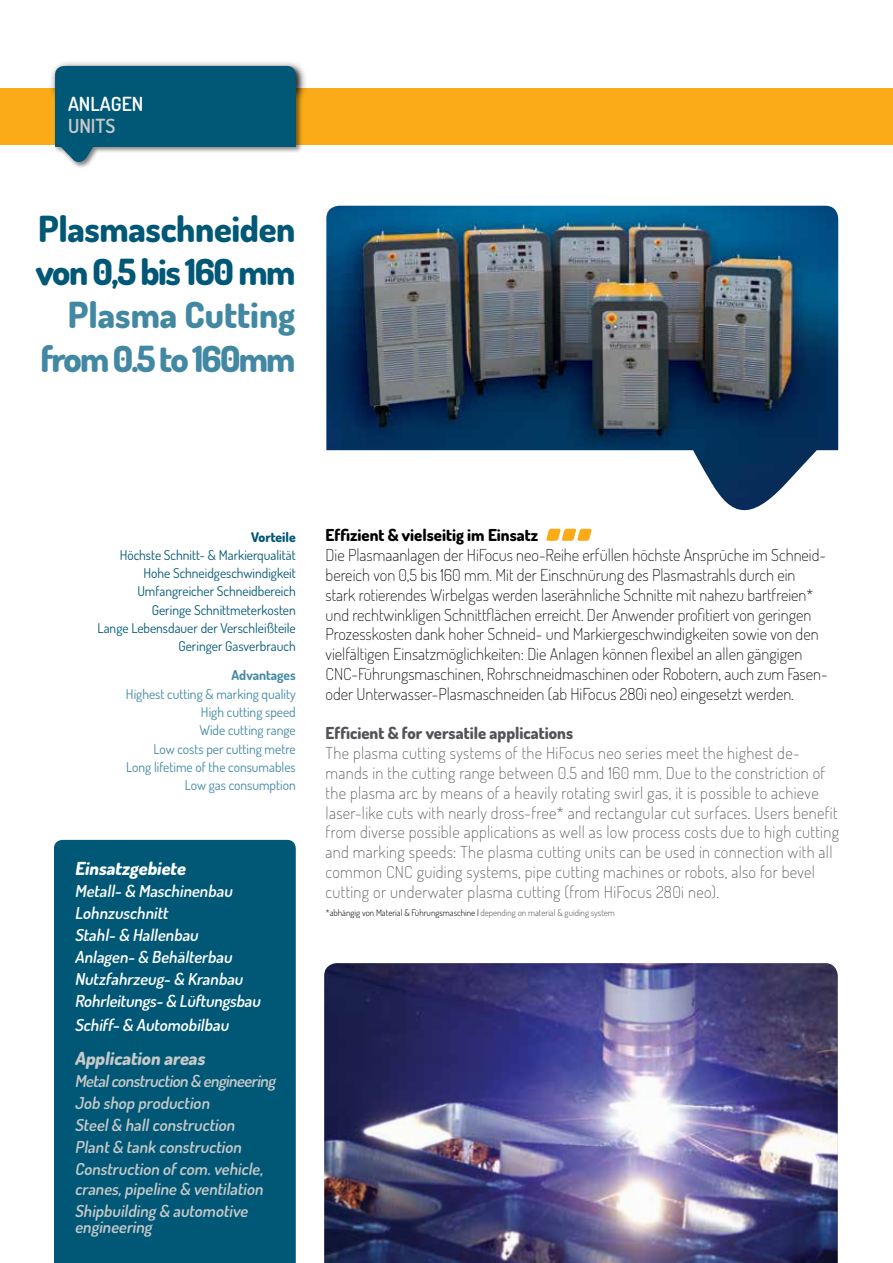
<style>
.page{position:relative;width:893px;height:1263px;background:#fff}
.page>*{position:absolute;margin:0;border:0;box-sizing:border-box;transform-origin:0 0}
.t1{font:800 36px/43.2px "Dosis";letter-spacing:-.01em;color:#005776}
.t2{font:800 36px/43.2px "Dosis";letter-spacing:-.05em;color:#4288a3;text-align:right}
.t3{font:600 19.5px "Dosis";color:#fff}
.t4{font:600 19.5px "Dosis";color:#c7c9c8}
.t5{font:italic 800 18px "Dosis";color:#c7c9c8}
.t6{font:italic 800 18px "Dosis";color:#fff}
.t7{font:200 16.5px/19.8px "Dosis";color:#000}
.t8{font:200 16.5px/19.8px "Dosis";letter-spacing:.02em;color:#515358}
.t9{font:italic 600 16.5px/21.9px "Dosis";color:#c7c9c8}
.t10{font:italic 600 16.5px/21.9px "Dosis";letter-spacing:-.005em;color:#fff}
.t11{font:800 16.5px "Dosis";color:#515358}
.t12{font:800 16.5px "Dosis";color:#000}
.t13{font:13.5px/18.3px "Dosis";color:#005776;text-align:right}
.t14{font:13.5px/18.3px "Dosis";color:#4288a3;text-align:right}
.t15{font:700 13.5px "Dosis";color:#4288a3}
.t16{font:800 13.5px "Dosis";color:#005776}
.t17{font:300 9px "Dosis";color:#000}
.s1{color:#515358}
</style>
<div class="page">
<img style="left:326px;top:206px;width:512px;height:305px">
<div style="left:0;top:88px;width:893px;height:56px;background:#fbab18"></div>
<svg style="left:546px;top:529px;width:46px;height:12px"></svg>
<div style="left:53px;top:64px;width:250px;height:106px;background:#000;opacity:.5"></div>
<div style="left:49px;top:60px;width:259px;height:42px;background:#000;opacity:.75"></div>
<div style="left:55px;top:66px;width:241px;height:17px;background:#005776"></div>
<div style="left:55px;top:83px;width:241px;height:63px;background:#005776"></div>
<svg style="left:55px;top:146px;width:44px;height:18px"></svg>
<div style="left:54px;top:840px;width:242px;height:423px;background:#005776"></div>
<img style="left:324px;top:963px;width:514px;height:300px">
<p class="t3" style="left:68px;top:92px;width:74px">ANLAGEN</p>
<p class="t4" style="left:68px;top:114px;width:49px">UNITS</p>
<h1 class="t1" style="left:36px;top:206px;width:261px">Plasmaschneiden von 0,5 bis 160 mm</h1>
<h1 class="t2" style="left:40px;top:293px;width:257px">Plasma Cutting from 0.5 to 160mm</h1>
<p class="t16" style="left:251px;top:528px;width:46px">Vorteile</p>
<p class="t13" style="left:97px;top:545px;width:200px">Höchste Schnitt- &amp; Markierqualität<br>Hohe Schneidgeschwindigkeit<br>Umfangreicher Schneidbereich<br>Geringe Schnittmeterkosten<br>Lange Lebensdauer der Verschleißteile<br>Geringer Gasverbrauch</p>
<p class="t15" style="left:232px;top:667px;width:66px">Advantages</p>
<p class="t14" style="left:126px;top:684px;width:171px">Highest cutting &amp; marking quality<br>High cutting speed<br>Wide cutting range<br>Low costs per cutting metre<br>Long lifetime of the consumables<br>Low gas consumption</p>
<p class="t6" style="left:75px;top:857px;width:116px">Einsatzgebiete</p>
<p class="t10" style="left:75px;top:880px;width:190px">Metall- &amp; Maschinenbau<br>Lohnzuschnitt<br>Stahl- &amp; Hallenbau<br>Anlagen- &amp; Behälterbau<br>Nutzfahrzeug- &amp; Kranbau<br>Rohrleitungs- &amp; Lüftungsbau</p>
<p class="t10" style="left:75px;top:1013px;width:159px">Schiff- &amp; Automobilbau</p>
<p class="t5" style="left:75px;top:1047px;width:135px">Application areas</p>
<p class="t9" style="left:75px;top:1070px;width:205px">Metalconstruction &amp; engineering<br>Job shop production<br>Steel&amp; hallconstruction<br>Plant&amp; tank construction<br>Construction ofcom.vehicle,</p>
<p class="t9" style="left:75px;top:1177px;width:193px">cranes,pipeline &amp; ventilation<br>Shipbuilding &amp; automotive</p>
<p class="t9" style="left:75px;top:1215px;width:82px">engineering</p>
<p class="t12" style="left:326px;top:525px;width:214px">Effizient &amp; vielseitig im Einsatz</p>
<p class="t7" style="left:326px;top:545px;width:503px">Die Plasmaanlagen der HiFocus neo-Reihe erfüllen höchste Ansprüche im Schneid&shy;bereich von 0,5 bis 160 mm. Mit der Einschnürung des Plasmastrahls durch ein stark rotierendes Wirbelgas werden laserähnliche Schnitte mit nahezu bartfreien* und rechtwinkligen Schnittflächen erreicht. Der Anwender profitiert von geringen Prozesskosten dank hoher Schneid- und Markiergeschwindigkeiten sowie von den vielfältigen Einsatzmöglichkeiten: Die Anlagen können flexibel an allen gängigen CNC-Führungsmaschinen, Rohrschneidmaschinen oder Robotern, auch zum Fasen&shy;oder Unterwasser-Plasmaschneiden (ab HiFocus 280i neo) eingesetzt werden.</p>
<p class="t11" style="left:326px;top:723px;width:249px">Efficient &amp; for versatile applications</p>
<p class="t8" style="left:326px;top:743px;width:515px">The plasma cutting systems of the HiFocus neo series meet the highest de&shy;mands in the cutting range between 0.5 and 160 mm. Due to the constriction of the plasma arc by means of a heavily rotating swirl gas, it is possible to achieve laser-like cuts with nearly dross-free* and rectangular cut surfaces. Users benefit from diverse possible applications as well as low process costs due to high cutting and marking speeds: The plasma cutting units can be used in connection with all common CNC guiding systems, pipe cutting machines or robots, also for bevel cutting or underwater plasma cutting (from HiFocus 280i neo).</p>
<p class="t17" style="left:326px;top:906px;width:290px">*abhängig von Material &amp; Führungsmaschine | <span class="s1">depending on material &amp; guiding system</span></p>
</div>
